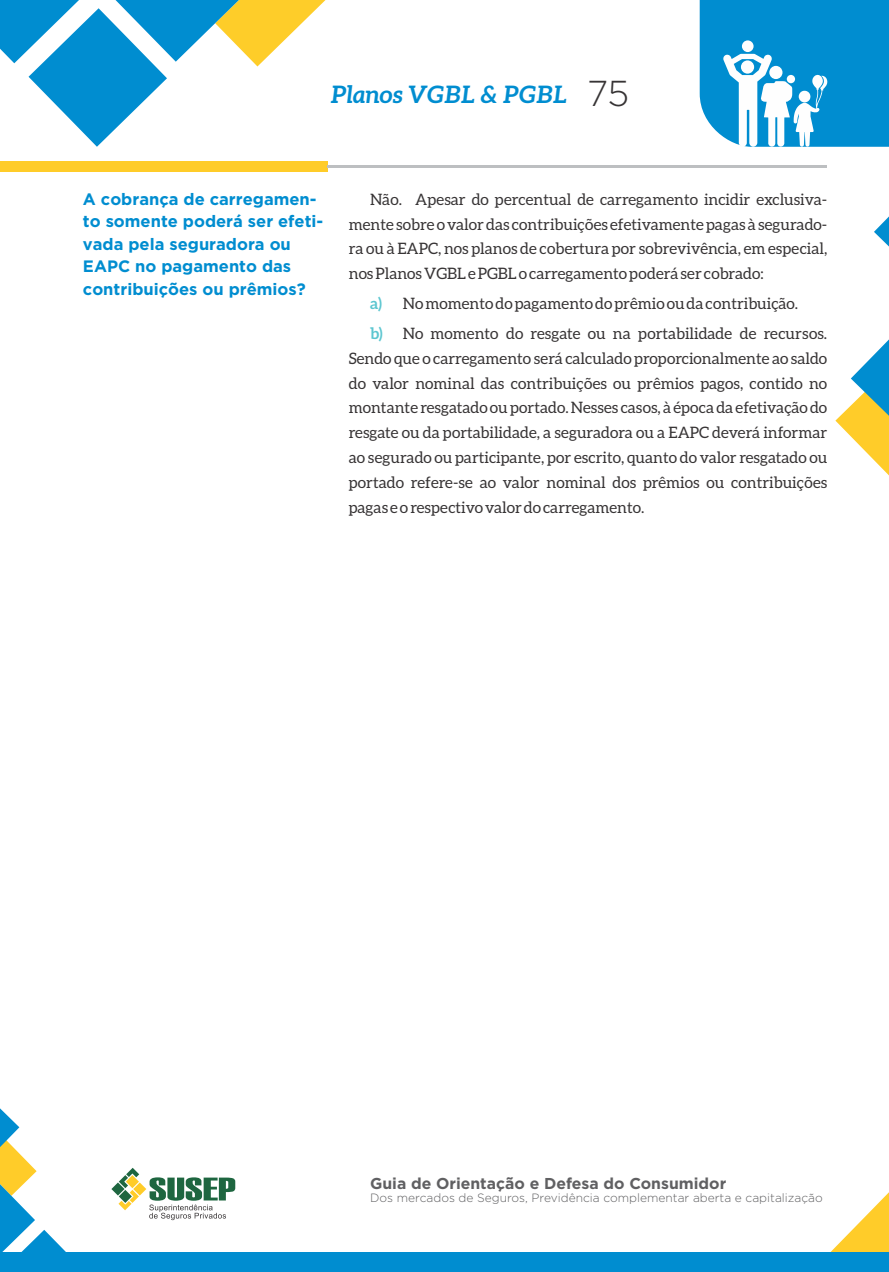
<style>
.page{position:relative;width:889px;height:1272px;background:#fff}
.page>*{position:absolute;margin:0;border:0;box-sizing:border-box;transform-origin:0 0}
.t1{font:300 36px "Gotham";color:#373435}
.t2{font:italic 700 24px "Aleo";color:#008dd0}
.t3{font:700 16.5px/22.5px "Gotham";color:#008dd0}
.t4{font:15.75px/24.8px "Aleo";color:#373435;text-align:justify}
.t5{font:700 15.75px "Gotham";color:#606062}
.t6{font:300 12px "Gotham";color:#606062}
.s1{font-weight:700;color:#5cc6d0}
</style>
<div class="page">
<svg style="left:111px;top:1167px;width:124px;height:53px"></svg>
<svg style="left:830px;top:1192px;width:59px;height:60px"></svg>
<svg style="left:0;top:1108px;width:66px;height:144px"></svg>
<svg style="left:874px;top:216px;width:15px;height:31px"></svg>
<svg style="left:835px;top:339px;width:54px;height:137px"></svg>
<svg style="left:0;top:0;width:326px;height:147px"></svg>
<div style="left:0;top:1252px;width:889px;height:19px;background:#008dd0"></div>
<div style="left:0;top:161px;width:327px;height:11px;background:#ffcc29"></div>
<hr style="left:327px;top:165px;width:500px;height:3px;background:#bdbfc1">
<svg style="left:699px;top:0;width:190px;height:147px"></svg>
<h2 class="t2" style="left:330px;top:84px;width:238px">Planos VGBL &amp; PGBL</h2>
<h1 class="t1" style="left:587px;top:74px;width:44px">75</h1>
<p class="t3" style="left:83px;top:189px;width:242px">A cobrança de carregamen&shy;to somente poderá ser efeti&shy;vada pela seguradora ou<br>EAPC no pagamento das contribuições ou prêmios?</p>
<p class="t4" style="left:349px;top:188px;width:480px;text-indent:21px">Não. Apesar do percentual de carregamento incidir exclusiva&shy;mente sobre o valor das contribuições efetivamente pagas à segurado&shy;ra ou à EAPC, nos planos de cobertura por sobrevivência, em especial, nos Planos VGBL e PGBL o carregamento poderá ser cobrado:</p>
<p class="t4" style="left:370px;top:289px;width:458px;line-height:30px"><span class="s1">a)</span> No momento do pagamento do prêmio ou da contribuição.<br><span class="s1">b)</span> No momento do resgate ou na portabilidade de recursos.</p>
<p class="t4" style="left:349px;top:347px;width:480px">Sendo que o carregamento será calculado proporcionalmente ao saldo do valor nominal das contribuições ou prêmios pagos, contido no montante resgatado ou portado. Nesses casos, à época da efetivação do resgate ou da portabilidade, a seguradora ou a EAPC deverá informar ao segurado ou participante, por escrito, quanto do valor resgatado ou portado refere-se ao valor nominal dos prêmios ou contribuições pagas e o respectivo valor do carregamento.</p>
<p class="t5" style="left:370px;top:1174px;width:358px">Guia de Orientação e Defesa do Consumidor</p>
<p class="t6" style="left:370px;top:1191px;width:454px">Dos mercados de Seguros, Previdência complementar aberta e capitalização</p>
</div>
